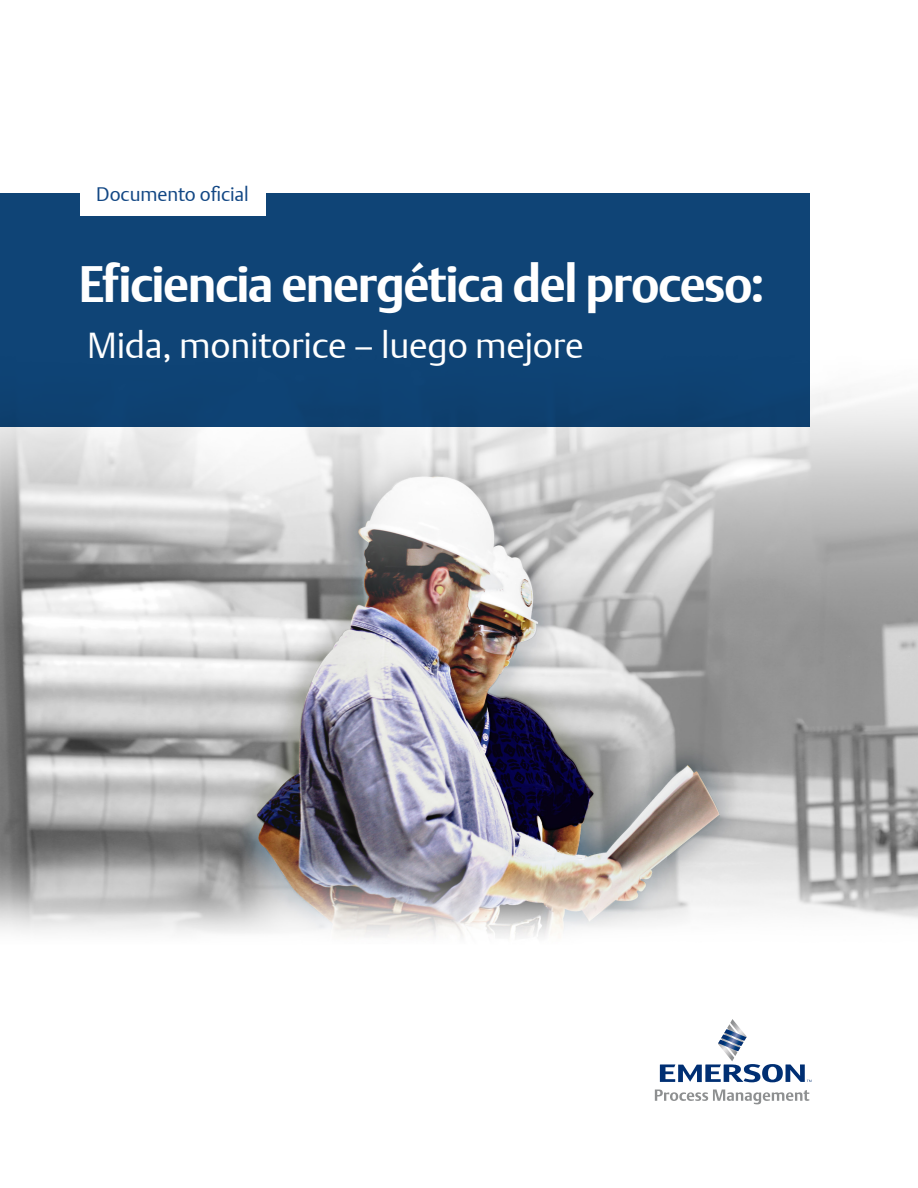
<style>
.page{position:relative;width:918px;height:1188px;background:#fff}
.page>*{position:absolute;margin:0;border:0;box-sizing:border-box;transform-origin:0 0}
.t1{font:700 51px "DTL Argo T";letter-spacing:-.03em;color:#fff;scale:.95 1}
.t2{font:36px "DTL Argo T Light";letter-spacing:-.01em;color:#fff}
.t3{font:19.5px "DTL Argo T Light";letter-spacing:-.005em;color:#124784}
</style>
<div class="page">
<img style="left:1px;top:193px;width:917px;height:912px">
<div style="left:0;top:194px;width:810px;height:233px;background:#0f4476"></div>
<svg style="left:660px;top:1019px;width:152px;height:63px"></svg>
<svg style="left:655px;top:1090px;width:154px;height:14px"></svg>
<div style="left:80px;top:171px;width:186px;height:44px;background:#fff"></div>
<p class="t3" style="left:96px;top:182px;width:154px">Documento oficial</p>
<p class="t1" style="left:79px;top:254px;width:723px">Eficiencia energética del proceso:</p>
<p class="t2" style="left:87px;top:324px;width:498px">Mida, monitorice – luego mejore</p>
</div>
